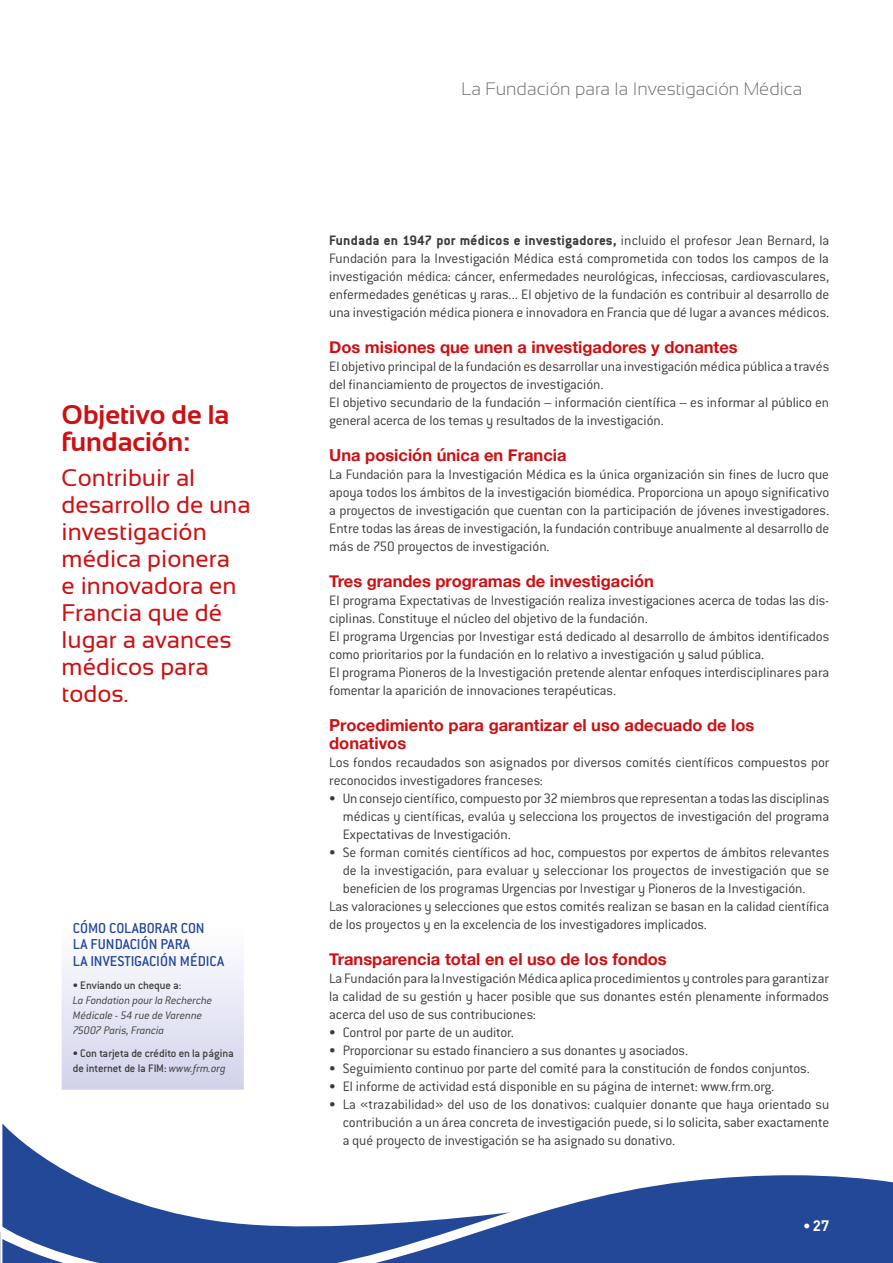
<style>
.page{position:relative;width:893px;height:1263px;background:#fff}
.page>*{position:absolute;margin:0;border:0;box-sizing:border-box;transform-origin:0 0}
.t1{font:700 27px/27px "Sansation";color:#cd1013}
.t2{font:24px/27px "Sansation";color:#cd1013}
.t3{font:300 18px "Sansation";color:#6e6e6e}
.t4{font:700 16.5px/18px "Helvetica Neue";color:#cd1013}
.t5{font:500 15.75px/16.5px "Conduit ITC";letter-spacing:.005em;color:#214698}
.t6{font:300 15px/18px "Conduit ITC";letter-spacing:-.01em;color:#3a3a39;text-align:justify}
.t7{font:700 15px "DIN";color:#fff}
.t8{font:500 12px/15px "Conduit ITC";letter-spacing:-.01em;color:#3a3a39}
.t9{font:italic 300 12px/15px "Conduit ITC";letter-spacing:-.01em;color:#3a3a39}
.s1{font-weight:300;font-style:italic}
.s2{font-weight:700}
.s3{font-weight:300}
</style>
<div class="page">
<svg style="left:2px;top:1123px;width:57px;height:44px"></svg>
<svg style="left:0;top:1167px;width:893px;height:96px;fill:#244898"></svg>
<svg style="left:62px;top:962px;width:182px;height:128px"></svg>
<h1 class="t1" style="left:62px;top:401px;width:169px">Objetivo de la fundación:</h1>
<h2 class="t2" style="left:62px;top:464px;width:191px">Contribuir al desarrollo de una investigación médica pionera<br>e innovadora en<br>Francia que dé lugar a avances médicos para todos.</h2>
<p class="t5" style="left:73px;top:919px;width:153px">CÓMO COLABORAR CON<br>LA FUNDACIÓN PARA<br>LA INVESTIGACIÓN MÉDICA</p>
<p class="t8" style="left:73px;top:978px;width:110px">• Enviando un cheque a:</p>
<p class="t9" style="left:73px;top:993px;width:141px">La Fondation pour la Recherche<br>Médicale - 54 rue de Varenne<br>75007 Paris, Francia</p>
<p class="t8" style="left:73px;top:1045px;width:163px">• Con tarjeta de crédito en la página de internet de la FIM: <span class="s1">www.frm.org</span></p>
<p class="t3" style="left:461px;top:79px;width:342px">La Fundación para la Investigación Médica</p>
<p class="t6" style="left:329px;top:232px;width:502px"><span class="s2">Fundada en 1947 por médicos e investigadores,</span> incluido el profesor Jean Bernard, la Fundación para la Investigación Médica está comprometida con todos los campos de la investigación médica: cáncer, enfermedades neurológicas, infecciosas, cardiovasculares, enfermedades genéticas y raras... El objetivo de la fundación es contribuir al desarrollo de una investigación médica pionera e innovadora en Francia que dé lugar a avances médicos.</p>
<p class="t4" style="left:329px;top:339px;width:410px">Dos misiones que unen a investigadores y donantes</p>
<p class="t6" style="left:329px;top:358px;width:502px;text-align:left">El objetivo principal de la fundación es desarrollar una investigación médica pública a través del financiamiento de proyectos de investigación.<br>El objetivo secundario de la fundación – información científica – es informar al público en general acerca de los temas y resultados de la investigación.</p>
<p class="t4" style="left:329px;top:447px;width:239px">Una posición única en Francia</p>
<p class="t6" style="left:329px;top:466px;width:502px">La Fundación para la Investigación Médica es la única organización sin fines de lucro que apoya todos los ámbitos de la investigación biomédica. Proporciona un apoyo significativo a proyectos de investigación que cuentan con la participación de jóvenes investigadores.<br>Entre todas las áreas de investigación, la fundación contribuye anualmente al desarrollo de más de 750 proyectos de investigación.</p>
<p class="t4" style="left:329px;top:573px;width:326px">Tres grandes programas de investigación</p>
<p class="t6" style="left:329px;top:592px;width:502px;text-align:left">El programa Expectativas de Investigación realiza investigaciones acerca de todas las dis&shy;ciplinas. Constituye el núcleo del objetivo de la fundación.<br>El programa Urgencias por Investigar está dedicado al desarrollo de ámbitos identificados como prioritarios por la fundación en lo relativo a investigación y salud pública.<br>El programa Pioneros de la Investigación pretende alentar enfoques interdisciplinares para fomentar la aparición de innovaciones terapéuticas.</p>
<p class="t4" style="left:329px;top:717px;width:427px">Procedimiento para garantizar el uso adecuado de los donativos</p>
<p class="t6" style="left:329px;top:754px;width:502px">Los fondos recaudados son asignados por diversos comités científicos compuestos por reconocidos investigadores franceses:</p>
<p class="t6" style="left:343px;top:790px;width:488px;text-indent:-14px">• Un consejo científico, compuesto por 32 miembros que representan a todas las disciplinas médicas y científicas, evalúa y selecciona los proyectos de investigación del programa Expectativas de Investigación.</p>
<p class="t6" style="left:329px;top:844px;width:502px">• Se forman comités científicos ad hoc, compuestos por expertos de ámbitos relevantes</p>
<p class="t6" style="left:343px;top:862px;width:488px">de la investigación, para evaluar y seleccionar los proyectos de investigación que se</p>
<p class="t6" style="left:343px;top:880px;width:464px">beneficien de los programas Urgencias por Investigar y Pioneros de la Investigación.</p>
<p class="t6" style="left:329px;top:898px;width:502px">Las valoraciones y selecciones que estos comités realizan se basan en la calidad científica</p>
<p class="t6" style="left:329px;top:916px;width:379px">de los proyectos y en la excelencia de los investigadores implicados.</p>
<p class="t4" style="left:329px;top:951px;width:339px">Transparencia total en el uso de los fondos</p>
<p class="t6" style="left:329px;top:970px;width:501px">La Fundación para la Investigación Médica aplica procedimientos y controles para garantizar la calidad de su gestión y hacer posible que sus donantes estén plenamente informados acerca del uso de sus contribuciones:</p>
<p class="t6" style="left:329px;top:1024px;width:186px">• Control por parte de un auditor.</p>
<p class="t6" style="left:329px;top:1042px;width:360px">• Proporcionar su estado financiero a sus donantes y asociados.</p>
<p class="t6" style="left:329px;top:1060px;width:482px">• Seguimiento continuo por parte del comité para la constitución de fondos conjuntos.</p>
<p class="t6" style="left:329px;top:1078px;width:447px">• El informe de actividad está disponible en su página de internet: www.frm.org.</p>
<p class="t6" style="left:343px;top:1096px;width:488px;text-indent:-14px">• La «trazabilidad» del uso de los donativos: cualquier donante que haya orientado su contribución a un área concreta de investigación puede, si lo solicita, saber exactamente a qué proyecto de investigación se ha asignado su donativo.</p>
<p class="t7" style="left:803px;top:1216px;width:28px"><span class="s3">•</span>27</p>
</div>
